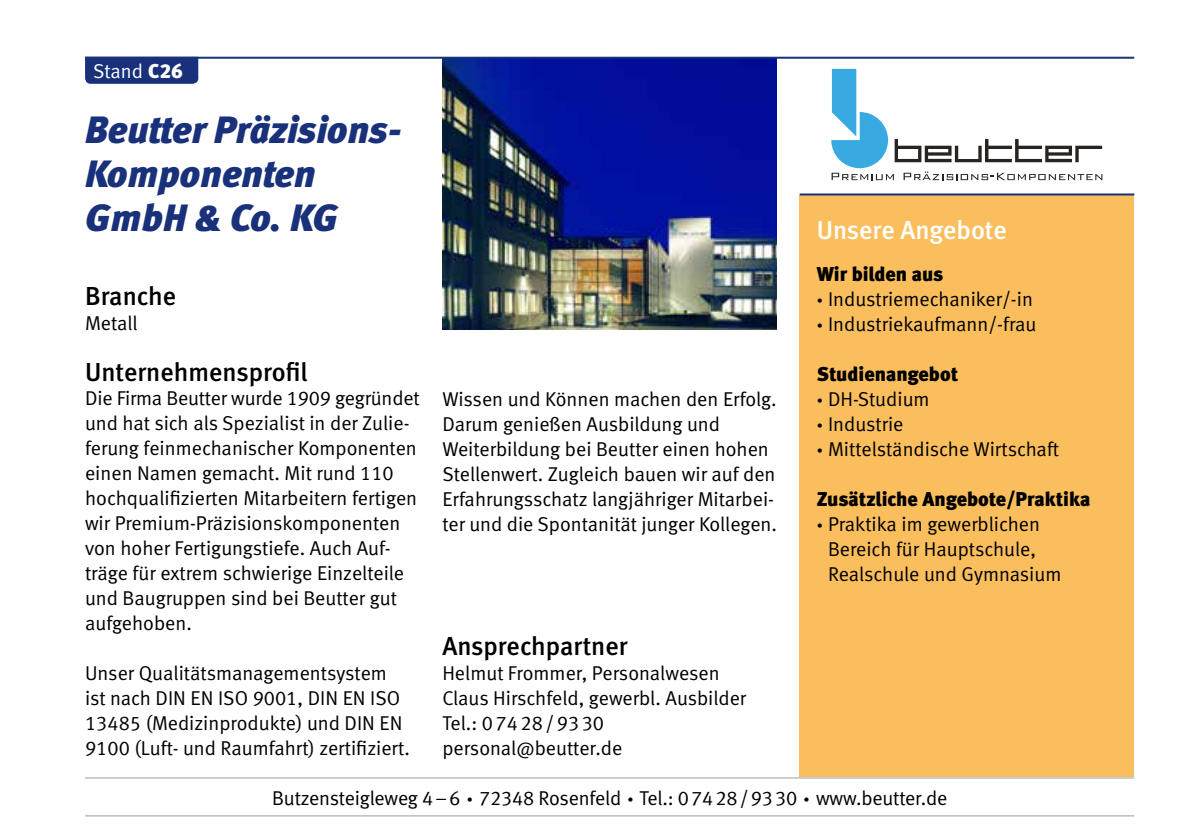
<style>
.page{position:relative;width:1191px;height:833px;background:#fff}
.page>*{position:absolute;margin:0;border:0;box-sizing:border-box;transform-origin:0 0}
.t1{font:italic 38px/44px "Meta Black LF";color:#19317b}
.t2{font:26px "Meta Medium LF";color:#000}
.t3{font:26px "Meta Medium LF";letter-spacing:-.005em;color:#fff}
.t4{font:20px/25px "Meta Normal LF";color:#000}
.t5{font:20px "Meta Black LF";color:#000}
.t6{font:20px "Meta Normal LF";color:#fff}
.s1{font-family:"Meta Black LF"}
</style>
<div class="page">
<div style="left:799px;top:195px;width:335px;height:582px;background:#fbbe5d"></div>
<img style="left:442px;top:59px;width:335px;height:270px">
<div style="left:85px;top:59px;width:113px;height:25px;background:#19317b"></div>
<hr style="left:85px;top:57px;width:1049px;height:2px;background:#19317b">
<hr style="left:85px;top:777px;width:1049px;height:1px;background:#9c9d9d">
<hr style="left:85px;top:815px;width:1049px;height:1px;background:#9c9d9d">
<hr style="left:799px;top:193px;width:335px;height:2px;background:#19317b">
<svg style="left:831px;top:69px;width:271px;height:111px"></svg>
<p class="t6" style="left:93px;top:59px;width:91px">Stand <span class="s1">C26</span></p>
<h1 class="t1" style="left:85px;top:108px;width:318px">Beutter Präzisions-<br>Komponenten<br>GmbH &amp; Co. KG</h1>
<h2 class="t2" style="left:85px;top:280px;width:93px">Branche</h2>
<p class="t4" style="left:85px;top:310px;width:54px">Metall</p>
<h2 class="t2" style="left:85px;top:357px;width:224px">Unternehmensprofil</h2>
<p class="t4" style="left:85px;top:385px;width:336px">Die Firma Beutter wurde 1909 gegründet und hat sich als Spezialist in der Zulie&shy;ferung feinmechanischer Komponenten einen Namen gemacht. Mit rund 110 hochqualifizierten Mitarbeitern fertigen wir Premium-Präzisionskomponenten von hoher Fertigungstiefe. Auch Auf&shy;träge für extrem schwierige Einzelteile und Baugruppen sind bei Beutter gut aufgehoben.</p>
<p class="t4" style="left:85px;top:660px;width:326px">Unser Qualitätsmanagementsystem ist nach DIN EN ISO 9001, DIN EN ISO 13485 (Medizinprodukte) und DIN EN 9100 (Luft- und Raumfahrt) zertifiziert.</p>
<p class="t4" style="left:442px;top:386px;width:336px">Wissen und Können machen den Erfolg.<br>Darum genießen Ausbildung und Weiterbildung bei Beutter einen hohen Stellenwert. Zugleich bauen wir auf den Erfahrungsschatz langjähriger Mitarbei&shy;ter und die Spontanität junger Kollegen.</p>
<h2 class="t2" style="left:442px;top:631px;width:187px">Ansprechpartner</h2>
<p class="t4" style="left:442px;top:660px;width:305px">Helmut Frommer, Personalwesen<br>Claus Hirschfeld, gewerbl. Ausbilder<br>Tel.: 07428/9330 personal@beutter.de</p>
<h2 class="t3" style="left:816px;top:214px;width:192px">Unsere Angebote</h2>
<p class="t5" style="left:816px;top:262px;width:128px">Wir bilden aus</p>
<p class="t4" style="left:816px;top:286px;width:221px"><span class="s1">·</span> Industriemechaniker/-in <span class="s1">·</span> Industriekaufmann/-frau</p>
<p class="t5" style="left:816px;top:362px;width:143px">Studienangebot</p>
<p class="t4" style="left:816px;top:386px;width:244px"><span class="s1">·</span> DH-Studium<br><span class="s1">·</span> Industrie<br><span class="s1">·</span> Mittelständische Wirtschaft</p>
<p class="t5" style="left:816px;top:487px;width:275px">Zusätzliche Angebote/Praktika</p>
<p class="t4" style="left:828px;top:511px;width:235px;text-indent:-11px"><span class="s1">·</span> Praktika im gewerblichen<br>Bereich für Hauptschule,<br>Realschule und Gymnasium</p>
<p class="t4" style="left:272px;top:785px;width:676px">Butzensteigleweg 4–6 <span class="s1">·</span> 72348 Rosenfeld <span class="s1">·</span> Tel.: 07428/9330 <span class="s1">·</span> www.beutter.de</p>
</div>
